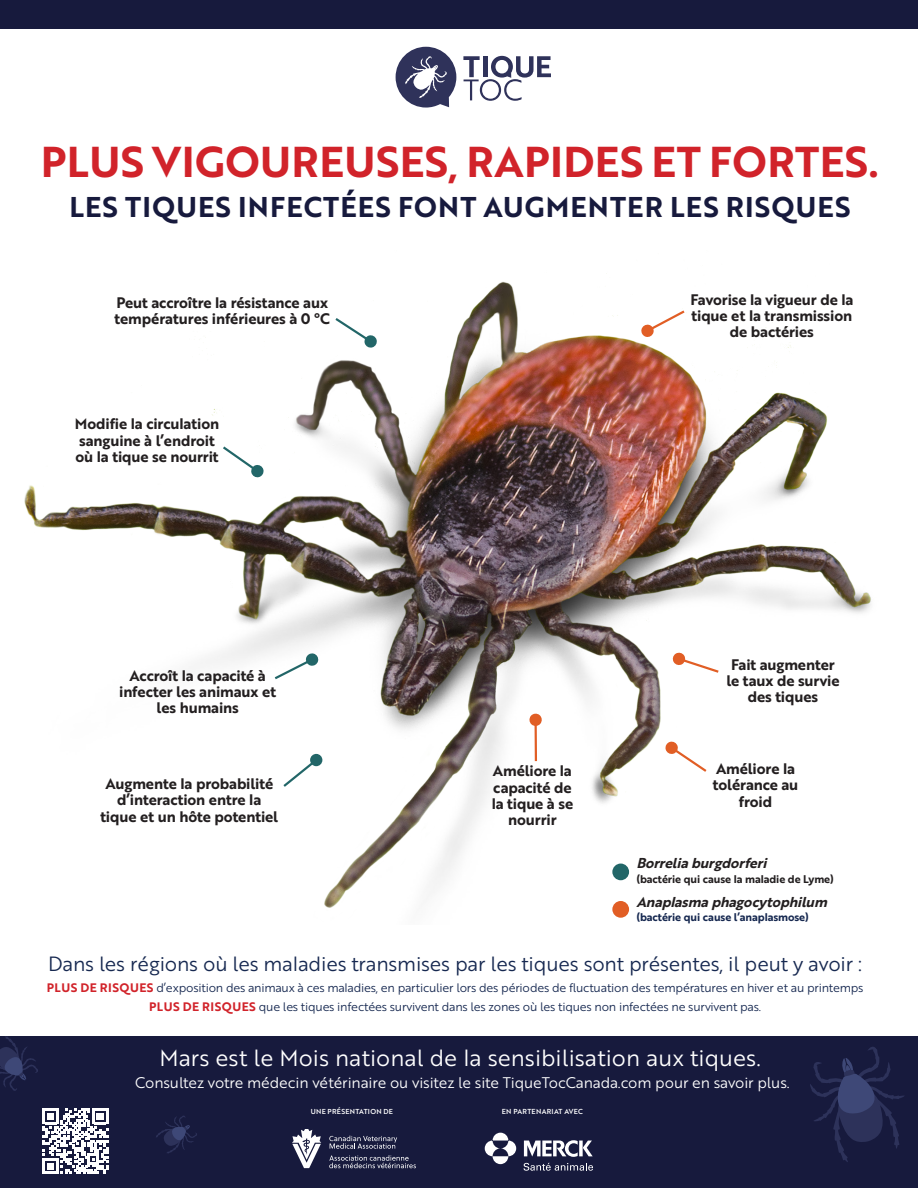
<style>
.page{position:relative;width:918px;height:1188px;background:#fff}
.page>*{position:absolute;margin:0;border:0;box-sizing:border-box;transform-origin:0 0}
.t1{font:42px "Brother 1816 Bold";letter-spacing:.01em;color:#d1232a}
.t2{font:27.9px "Brother 1816 Bold";letter-spacing:.04em;color:#171a3d}
.t3{font:22.8px "Brother 1816 Book";color:#fff}
.t4{font:20.1px "Brother 1816 Book";letter-spacing:-.01em;color:#162850}
.t5{font:15px "Brother 1816 Book";letter-spacing:-.01em;color:#fff}
.t6{font:14.85px/16.4px "Brother 1816 Bold";letter-spacing:-.01em;color:#231f20;text-align:center}
.t7{font:italic 13.95px "Brother 1816 Bold";color:#231f20}
.t8{font:12px "Brother 1816 Book";letter-spacing:-.02em;color:#162850}
.t9{font:10.95px "Brother 1816 Bold";letter-spacing:-.01em;color:#231f20}
.t10{font:10.95px "Brother 1816 Bold";letter-spacing:-.01em;color:#162850}
.t11{font:7.05px "Brother 1816 Medium";letter-spacing:.04em;color:#fff}
.s1{font-family:"Brother 1816 Bold";color:#d1232a}
</style>
<div class="page">
<img style="left:24px;top:273px;width:847px;height:645px">
<div style="left:0;top:1036px;width:918px;height:152px;background:#171a3d"></div>
<div style="left:0;top:0;width:918px;height:29px;background:#171a3d"></div>
<svg style="left:810px;top:1047px;width:94px;height:115px"></svg>
<svg style="left:156px;top:1116px;width:41px;height:37px"></svg>
<svg style="left:0;top:1036px;width:38px;height:55px"></svg>
<div style="left:612px;top:864px;width:17px;height:16px;background:#226668;border-radius:50%"></div>
<div style="left:612px;top:901px;width:17px;height:17px;background:#e15e25;border-radius:50%"></div>
<svg style="left:272px;top:653px;width:47px;height:28px"></svg>
<svg style="left:220px;top:444px;width:44px;height:34px"></svg>
<svg style="left:281px;top:757px;width:38px;height:32px"></svg>
<div style="left:310px;top:754px;width:13px;height:12px;background:#226668;border-radius:50%"></div>
<svg style="left:333px;top:316px;width:44px;height:32px"></svg>
<hr style="left:535px;top:720px;width:2px;height:41px;background:#e15e25">
<svg style="left:529px;top:713px;width:13px;height:14px"></svg>
<svg style="left:665px;top:741px;width:44px;height:33px"></svg>
<svg style="left:672px;top:652px;width:49px;height:23px"></svg>
<svg style="left:641px;top:308px;width:46px;height:30px"></svg>
<svg style="left:43px;top:1108px;width:65px;height:66px"></svg>
<svg style="left:292px;top:1129px;width:29px;height:39px"></svg>
<svg style="left:329px;top:1136px;width:68px;height:13px"></svg>
<svg style="left:329px;top:1155px;width:87px;height:13px"></svg>
<svg style="left:485px;top:1133px;width:108px;height:38px"></svg>
<svg style="left:396px;top:47px;width:60px;height:61px"></svg>
<svg style="left:463px;top:56px;width:88px;height:45px"></svg>
<p class="t1" style="left:41px;top:130px;width:840px">PLUS VIGOUREUSES, RAPIDES ET FORTES.</p>
<p class="t2" style="left:69px;top:186px;width:783px">LES TIQUES INFECTÉES FONT AUGMENTER LES RISQUES</p>
<p class="t6" style="left:115px;top:294px;width:217px;text-align:left">Peut accroître la résistance aux températures inférieures à 0 °C</p>
<p class="t6" style="left:75px;top:415px;width:146px;text-align:left">Modifie la circulation sanguine à l’endroit où la tique se nourrit</p>
<p class="t6" style="left:119px;top:667px;width:159px">Accroît la capacité à infecter les animaux et les humains</p>
<p class="t6" style="left:100px;top:775px;width:179px">Augmente la probabilité d’interaction entre la tique et un hôte potentiel</p>
<p class="t6" style="left:690px;top:291px;width:165px">Favorise la vigueur de la tique et la transmission de bactéries</p>
<p class="t6" style="left:492px;top:762px;width:83px">Améliore la capacité de la tique à se nourrir</p>
<p class="t6" style="left:726px;top:656px;width:115px">Fait augmenter le taux de survie des tiques</p>
<p class="t6" style="left:713px;top:760px;width:87px">Améliore la tolérance au froid</p>
<p class="t7" style="left:636px;top:853px;width:136px">Borreliaburgdorferi</p>
<p class="t9" style="left:636px;top:871px;width:199px">(bactérie qui cause la maladie de Lyme)</p>
<p class="t7" style="left:636px;top:891px;width:197px">Anaplasmaphagocytophilum</p>
<p class="t10" style="left:636px;top:909px;width:174px">(bactérie qui cause l’anaplasmose)</p>
<p class="t4" style="left:48px;top:949px;width:816px">Dans les régions où les maladies transmises par les tiques sont présentes, il peut y avoir :</p>
<p class="t8" style="left:47px;top:978px;width:818px"><span class="s1">PLUS DE RISQUES</span> d’exposition des animaux à ces maladies, en particulier lors des périodes de fluctuation des températures en hiver et au printemps</p>
<p class="t8" style="left:149px;top:998px;width:614px"><span class="s1">PLUS DE RISQUES</span> que les tiques infectées survivent dans les zones où les tiques non infectées ne survivent pas.</p>
<p class="t3" style="left:159px;top:1041px;width:603px">Mars est le Mois national de la sensibilisation aux tiques.</p>
<p class="t5" style="left:135px;top:1071px;width:656px">Consultez votre médecin vétérinaire ou visitez le site TiqueTocCanada.com pour en savoir plus.</p>
<p class="t11" style="left:311px;top:1106px;width:84px">UNE PRÉSENTATION DE</p>
<p class="t11" style="left:502px;top:1106px;width:82px">EN PARTENARIAT AVEC</p>
</div>
